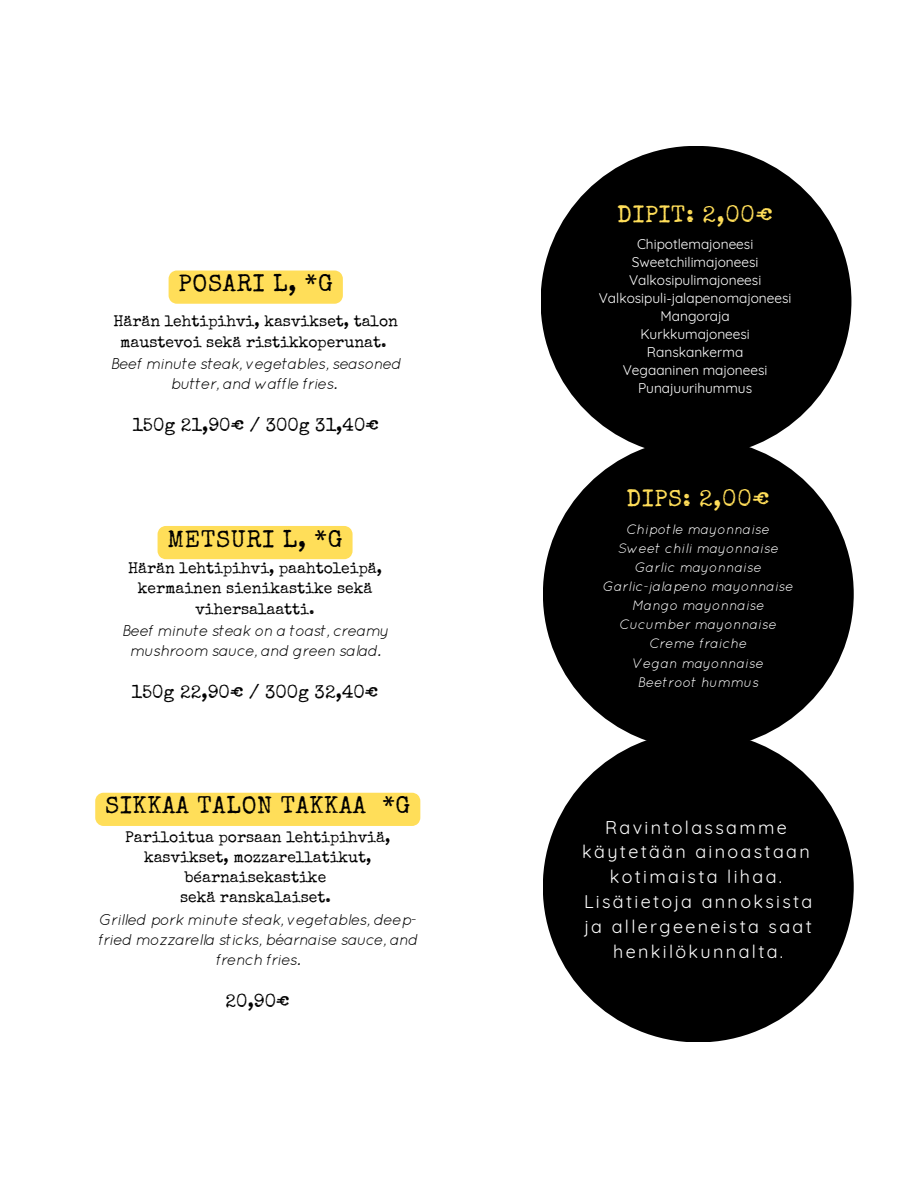
<style>
.page{position:relative;width:918px;height:1188px;background:#fff}
.page>*{position:absolute;margin:0;border:0;box-sizing:border-box;transform-origin:0 0}
.t1{font:24px "Special Elite";letter-spacing:.03em;color:#000}
.t2{font:23.7px "Special Elite";letter-spacing:.03em;color:#ffde59}
.t3{font:18.75px "Special Elite";color:#000}
.t4{font:18px/24.8px "Quicksand";letter-spacing:.13em;color:#fff;text-align:center}
.t5{font:15.6px/20.2px "Special Elite";color:#000;text-align:center}
.t6{font:italic 15.6px/20.2px "Quicksand";letter-spacing:-.04em;color:#000;text-align:center}
.t7{font:13.65px "Quicksand";color:#fff}
.t8{font:italic 13.65px "Quicksand";color:#fff}
</style>
<div class="page">
<div style="left:95px;top:793px;width:325px;height:33px;background:#ffde59"></div>
<div style="left:543px;top:439px;width:311px;height:310px;background:#000;border-radius:50%"></div>
<div style="left:169px;top:271px;width:174px;height:33px;background:#ffde59"></div>
<div style="left:158px;top:526px;width:195px;height:33px;background:#ffde59"></div>
<div style="left:543px;top:731px;width:311px;height:311px;background:#000;border-radius:50%"></div>
<div style="left:541px;top:146px;width:310px;height:311px;background:#000;border-radius:50%"></div>
<h1 class="t1" style="left:179px;top:274px;width:156px">POSARI L, *G</h1>
<h3 class="t5" style="left:113px;top:313px;width:286px">Härän lehtipihvi, kasvikset, talon maustevoi sekä ristikkoperunat.</h3>
<h3 class="t6" style="left:110px;top:353px;width:293px">Beef minute steak, vegetables, seasoned butter, and waffle fries.</h3>
<h2 class="t3" style="left:132px;top:418px;width:248px">150g 21,90€ / 300g 31,40€</h2>
<h1 class="t1" style="left:168px;top:530px;width:177px">METSURI L, *G</h1>
<h3 class="t5" style="left:128px;top:560px;width:255px">Härän lehtipihvi, paahtoleipä, kermainen sienikastike sekä vihersalaatti.</h3>
<h3 class="t6" style="left:122px;top:620px;width:269px">Beef minute steak on a toast, creamy mushroom sauce, and green salad.</h3>
<h2 class="t3" style="left:132px;top:685px;width:248px">150g 22,90€ / 300g 32,40€</h2>
<h1 class="t1" style="left:105px;top:796px;width:307px">SIKKAA TALON TAKKAA *G</h1>
<h3 class="t5" style="left:125px;top:828px;width:266px">Pariloitua porsaan lehtipihviä, kasvikset, mozzarellatikut, béarnaisekastike<br>sekä ranskalaiset.</h3>
<h3 class="t6" style="left:98px;top:909px;width:322px;text-align:left">Grilled pork minute steak, vegetables, deep&shy;fried mozzarella sticks, béarnaise sauce, and</h3>
<h2 class="t6" style="left:216px;top:950px;width:86px">french fries.</h2>
<h2 class="t3" style="left:226px;top:994px;width:66px">20,90€</h2>
<p class="t2" style="left:617px;top:206px;width:157px">DIPIT: 2,00€</p>
<p class="t7" style="left:637px;top:235px;width:118px">Chipotlemajoneesi</p>
<p class="t7" style="left:632px;top:253px;width:128px">Sweetchilimajoneesi</p>
<p class="t7" style="left:629px;top:271px;width:134px">Valkosipulimajoneesi</p>
<p class="t7" style="left:599px;top:289px;width:194px">Valkosipuli-jalapenomajoneesi</p>
<p class="t7" style="left:661px;top:307px;width:71px">Mangoraja</p>
<p class="t7" style="left:640px;top:325px;width:111px">Kurkkumajoneesi</p>
<p class="t7" style="left:647px;top:343px;width:98px">Ranskankerma</p>
<h1 class="t7" style="left:623px;top:361px;width:146px">Vegaaninen majoneesi</h1>
<p class="t7" style="left:638px;top:379px;width:116px">Punajuurihummus</p>
<p class="t2" style="left:627px;top:489px;width:145px">DIPS: 2,00€</p>
<p class="t8" style="left:626px;top:521px;width:145px">Chipotle mayonnaise</p>
<p class="t8" style="left:618px;top:540px;width:163px">Sweet chili mayonnaise</p>
<p class="t8" style="left:635px;top:559px;width:129px">Garlic mayonnaise</p>
<p class="t8" style="left:603px;top:578px;width:192px">Garlic-jalapeno mayonnaise</p>
<p class="t8" style="left:632px;top:597px;width:134px">Mango mayonnaise</p>
<p class="t8" style="left:619px;top:616px;width:159px">Cucumber mayonnaise</p>
<p class="t8" style="left:649px;top:635px;width:99px">Creme fraiche</p>
<h2 class="t8" style="left:633px;top:655px;width:133px">Vegan mayonnaise</h2>
<h2 class="t8" style="left:638px;top:674px;width:123px">Beetroot hummus</h2>
<p class="t4" style="left:582px;top:814px;width:229px">Ravintolassamme käytetään ainoastaan kotimaista lihaa.</p>
<h1 class="t4" style="left:584px;top:889px;width:230px">Lisätietoja annoksista ja allergeeneista saat henkilökunnalta.</h1>
</div>
